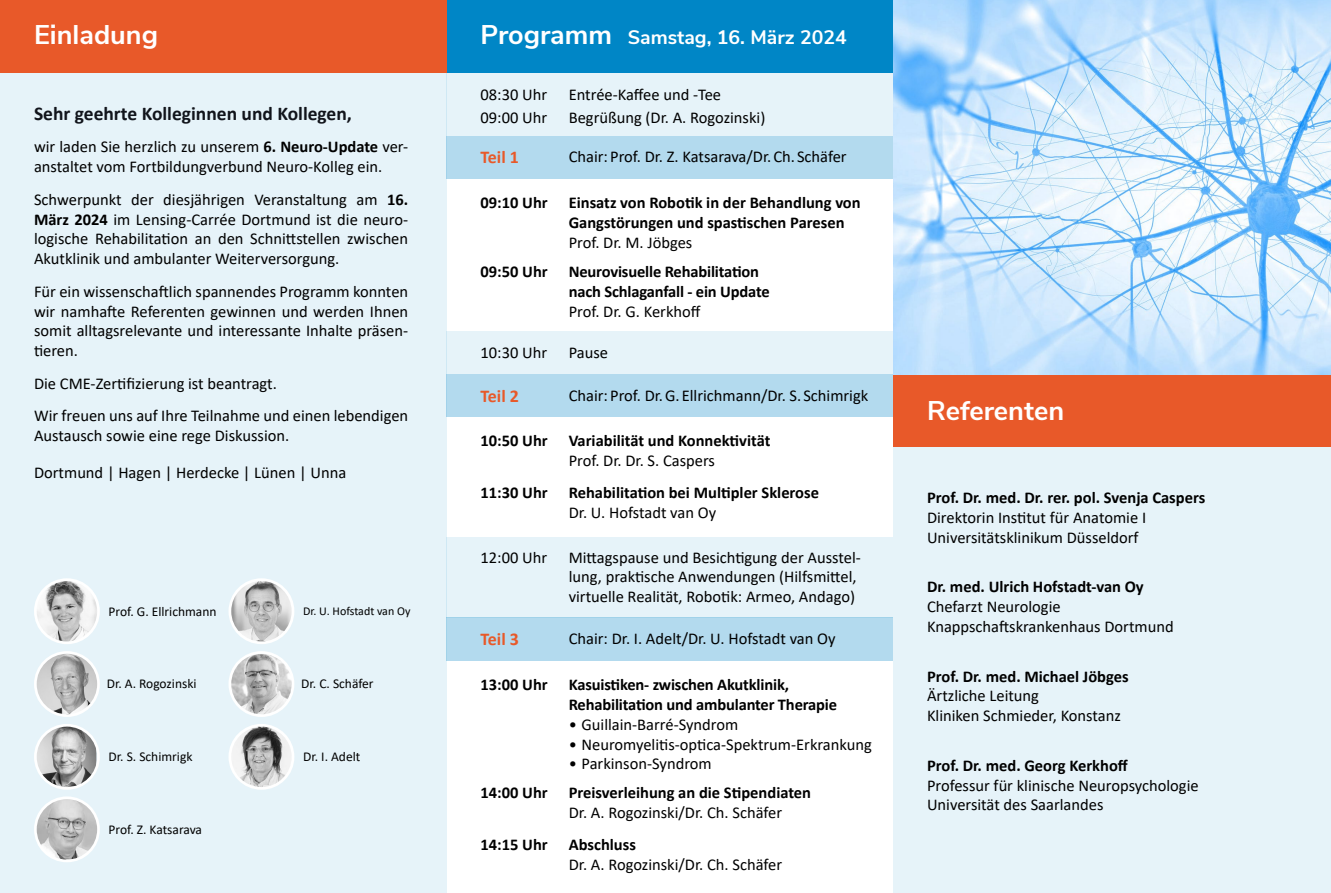
<style>
.page{position:relative;width:1331px;height:893px;background:#fff}
.page>*{position:absolute;margin:0;border:0;box-sizing:border-box;transform-origin:0 0}
.t1{font:700 27px "Nunito Sans";color:#fff}
.t2{font:700 19.5px "Calibri";color:#11141b}
.t3{font:700 19.5px "Nunito Sans";color:#fff}
.t4{font:700 18px "Calibri";color:#e85929}
.t5{font:16.5px/19.8px "Calibri";color:#000}
.t6{font:700 16.5px/19.8px "Calibri";color:#000}
.t7{font:13.5px "Calibri";color:#000}
.t8{font:12px "Calibri";color:#000}
.s1{font-weight:700}
.s2{font-size:27px}
</style>
<div class="page">
<div style="left:446px;top:374px;width:447px;height:43px;background:#b3daee"></div>
<div style="left:446px;top:332px;width:447px;height:42px;background:#e6f3f9"></div>
<div style="left:446px;top:136px;width:447px;height:43px;background:#b3daee"></div>
<div style="left:446px;top:72px;width:447px;height:64px;background:#e6f3f9"></div>
<div style="left:893px;top:383px;width:438px;height:510px;background:#e6f3f9"></div>
<div style="left:0;top:72px;width:446px;height:821px;background:#e6f3f9"></div>
<div style="left:446px;top:0;width:447px;height:72px;background:#0086c6"></div>
<div style="left:0;top:0;width:446px;height:72px;background:#e85929"></div>
<div style="left:893px;top:374px;width:438px;height:72px;background:#e85929"></div>
<div style="left:446px;top:537px;width:447px;height:81px;background:#e6f3f9"></div>
<img style="left:38px;top:728px;width:58px;height:58px">
<div style="left:34px;top:724px;width:66px;height:66px;border:3px solid #fff;border-radius:50%"></div>
<img style="left:35px;top:580px;width:64px;height:63px;border-radius:32px">
<div style="left:34px;top:578px;width:66px;height:66px;border:3px solid #fff;border-radius:50%"></div>
<img style="left:35px;top:652px;width:64px;height:64px;border-radius:32px">
<div style="left:34px;top:651px;width:66px;height:66px;border:3px solid #fff;border-radius:50%"></div>
<img style="left:230px;top:725px;width:63px;height:63px;border-radius:32px">
<div style="left:229px;top:724px;width:65px;height:66px;border:3px solid #fff;border-radius:50%"></div>
<img style="left:230px;top:580px;width:63px;height:63px;border-radius:32px">
<div style="left:229px;top:578px;width:65px;height:66px;border:3px solid #fff;border-radius:50%"></div>
<img style="left:230px;top:655px;width:63px;height:61px">
<div style="left:229px;top:651px;width:65px;height:66px;border:3px solid #fff;border-radius:50%"></div>
<img style="left:35px;top:798px;width:64px;height:63px;border-radius:32px">
<div style="left:34px;top:796px;width:66px;height:66px;border:3px solid #fff;border-radius:50%"></div>
<div style="left:446px;top:618px;width:447px;height:43px;background:#b3daee"></div>
<img style="left:893px;top:0;width:438px;height:374px">
<h1 class="t1" style="left:34px;top:15px;width:125px">Einladung</h1>
<p class="t2" style="left:34px;top:100px;width:319px">Sehr geehrte Kolleginnen und Kollegen,</p>
<p class="t5" style="left:34px;top:137px;width:376px">wir laden Sie herzlich zu unserem <span class="s1">6. Neuro-Update</span> ver&shy;anstaltet vom Fortbildungverbund Neuro-Kolleg ein.</p>
<p class="t5" style="left:34px;top:189px;width:376px;text-align:justify">Schwerpunkt der diesjährigen Veranstaltung am <span class="s1">16.<br>März 2024</span> im Lensing-Carrée Dortmund ist die neuro&shy;logische Rehabilitation an den Schnittstellen zwischen Akutklinik und ambulanter Weiterversorgung.</p>
<p class="t5" style="left:34px;top:281px;width:376px;text-align:justify">Für ein wissenschaftlich spannendes Programm konnten wir namhafte Referenten gewinnen und werden Ihnen somit alltagsrelevante und interessante Inhalte präsen&shy;tieren.</p>
<p class="t5" style="left:34px;top:367px;width:376px;line-height:32.5px">Die CME-Zertifizierung ist beantragt.<br>Wir freuen uns auf Ihre Teilnahme und einen lebendigen</p>
<p class="t5" style="left:34px;top:425px;width:257px">Austausch sowie eine rege Diskussion.</p>
<p class="t5" style="left:34px;top:462px;width:314px">Dortmund | Hagen | Herdecke | Lünen | Unna</p>
<p class="t7" style="left:109px;top:602px;width:110px">Prof. G. Ellrichmann</p>
<p class="t8" style="left:303px;top:602px;width:109px">Dr. U. Hofstadt van Oy</p>
<p class="t7" style="left:107px;top:675px;width:91px">Dr. A. Rogozinski</p>
<p class="t7" style="left:301px;top:675px;width:74px">Dr. C. Schäfer</p>
<p class="t7" style="left:109px;top:747px;width:85px">Dr. S. Schimrigk</p>
<p class="t7" style="left:303px;top:747px;width:59px">Dr. I. Adelt</p>
<p class="t7" style="left:109px;top:820px;width:95px">Prof. Z. Katsarava</p>
<p class="t3" style="left:480px;top:23px;width:368px"><span class="s2">Programm</span> Samstag, 16. März 2024</p>
<p class="t5" style="left:480px;top:85px;width:68px">08:30 Uhr</p>
<p class="t5" style="left:569px;top:85px;width:154px">Entrée-Kaffee und -Tee</p>
<p class="t5" style="left:480px;top:107px;width:68px">09:00 Uhr</p>
<p class="t5" style="left:569px;top:107px;width:198px">Begrüßung (Dr. A. Rogozinski)</p>
<p class="t4" style="left:480px;top:144px;width:40px">Teil 1</p>
<p class="t6" style="left:480px;top:193px;width:69px">09:10 Uhr</p>
<p class="t6" style="left:569px;top:193px;width:293px">Einsatz von Robotik in der Behandlung von<br>Gangstörungen und spastischen Paresen</p>
<p class="t5" style="left:569px;top:232px;width:125px">Prof. Dr. M. Jöbges</p>
<p class="t6" style="left:480px;top:262px;width:69px">09:50 Uhr</p>
<p class="t6" style="left:569px;top:262px;width:202px">Neurovisuelle Rehabilitation nach Schlaganfall - ein Update</p>
<p class="t5" style="left:569px;top:301px;width:133px">Prof. Dr. G. Kerkhoff</p>
<p class="t5" style="left:569px;top:146px;width:279px">Chair: Prof. Dr. Z. Katsarava/Dr. Ch. Schäfer</p>
<p class="t5" style="left:480px;top:343px;width:68px">10:30 Uhr</p>
<p class="t5" style="left:569px;top:343px;width:41px">Pause</p>
<p class="t4" style="left:480px;top:383px;width:40px">Teil 2</p>
<p class="t5" style="left:569px;top:385px;width:301px">Chair: Prof. Dr. G. Ellrichmann/Dr. S. Schimrigk</p>
<p class="t6" style="left:480px;top:430px;width:69px">10:50 Uhr</p>
<p class="t6" style="left:569px;top:430px;width:203px">Variabilität und Konnektivität</p>
<p class="t5" style="left:569px;top:450px;width:148px">Prof. Dr. Dr. S. Caspers</p>
<p class="t6" style="left:480px;top:482px;width:69px">11:30 Uhr</p>
<p class="t6" style="left:569px;top:482px;width:252px">Rehabilitation bei Multipler Sklerose</p>
<p class="t5" style="left:569px;top:502px;width:149px">Dr. U. Hofstadt van Oy</p>
<p class="t5" style="left:480px;top:547px;width:68px">12:00 Uhr</p>
<p class="t5" style="left:569px;top:547px;width:294px">Mittagspause und Besichtigung der Ausstel&shy;lung, praktische Anwendungen (Hilfsmittel, virtuelle Realität, Robotik: Armeo, Andago)</p>
<p class="t4" style="left:480px;top:627px;width:40px">Teil 3</p>
<p class="t5" style="left:569px;top:629px;width:268px">Chair: Dr. I. Adelt/Dr. U. Hofstadt van Oy</p>
<p class="t6" style="left:480px;top:675px;width:69px">13:00 Uhr</p>
<p class="t6" style="left:569px;top:675px;width:270px">Kasuistiken- zwischen Akutklinik,<br>Rehabilitation und ambulanter Therapie</p>
<p class="t5" style="left:569px;top:714px;width:171px">• Guillain-Barré-Syndrom</p>
<p class="t5" style="left:569px;top:734px;width:305px">• Neuromyelitis-optica-Spektrum-Erkrankung</p>
<p class="t5" style="left:569px;top:754px;width:144px">• Parkinson-Syndrom</p>
<p class="t6" style="left:480px;top:782px;width:69px">14:00 Uhr</p>
<p class="t6" style="left:569px;top:782px;width:244px">Preisverleihung an die Stipendiaten</p>
<p class="t5" style="left:569px;top:802px;width:215px">Dr. A. Rogozinski/Dr. Ch. Schäfer</p>
<p class="t6" style="left:480px;top:834px;width:69px">14:15 Uhr</p>
<p class="t6" style="left:569px;top:834px;width:69px">Abschluss</p>
<p class="t5" style="left:569px;top:854px;width:215px">Dr. A. Rogozinski/Dr. Ch. Schäfer</p>
<h1 class="t1" style="left:927px;top:391px;width:139px">Referenten</h1>
<p class="t6" style="left:927px;top:488px;width:280px">Prof. Dr. med. Dr. rer. pol. Svenja Caspers</p>
<p class="t5" style="left:927px;top:507px;width:221px">Direktorin Institut für Anatomie I<br>Universitätsklinikum Düsseldorf</p>
<p class="t6" style="left:927px;top:577px;width:218px">Dr. med. Ulrich Hofstadt-van Oy</p>
<p class="t5" style="left:927px;top:596px;width:248px">Chefarzt Neurologie<br>Knappschaftskrankenhaus Dortmund</p>
<p class="t6" style="left:927px;top:666px;width:203px">Prof. Dr. med. Michael Jöbges</p>
<p class="t5" style="left:927px;top:686px;width:195px">Ärtzliche Leitung<br>Kliniken Schmieder, Konstanz</p>
<p class="t6" style="left:927px;top:755px;width:202px">Prof. Dr. med. Georg Kerkhoff</p>
<p class="t5" style="left:927px;top:775px;width:273px">Professur für klinische Neuropsychologie<br>Universität des Saarlandes</p>
</div>
